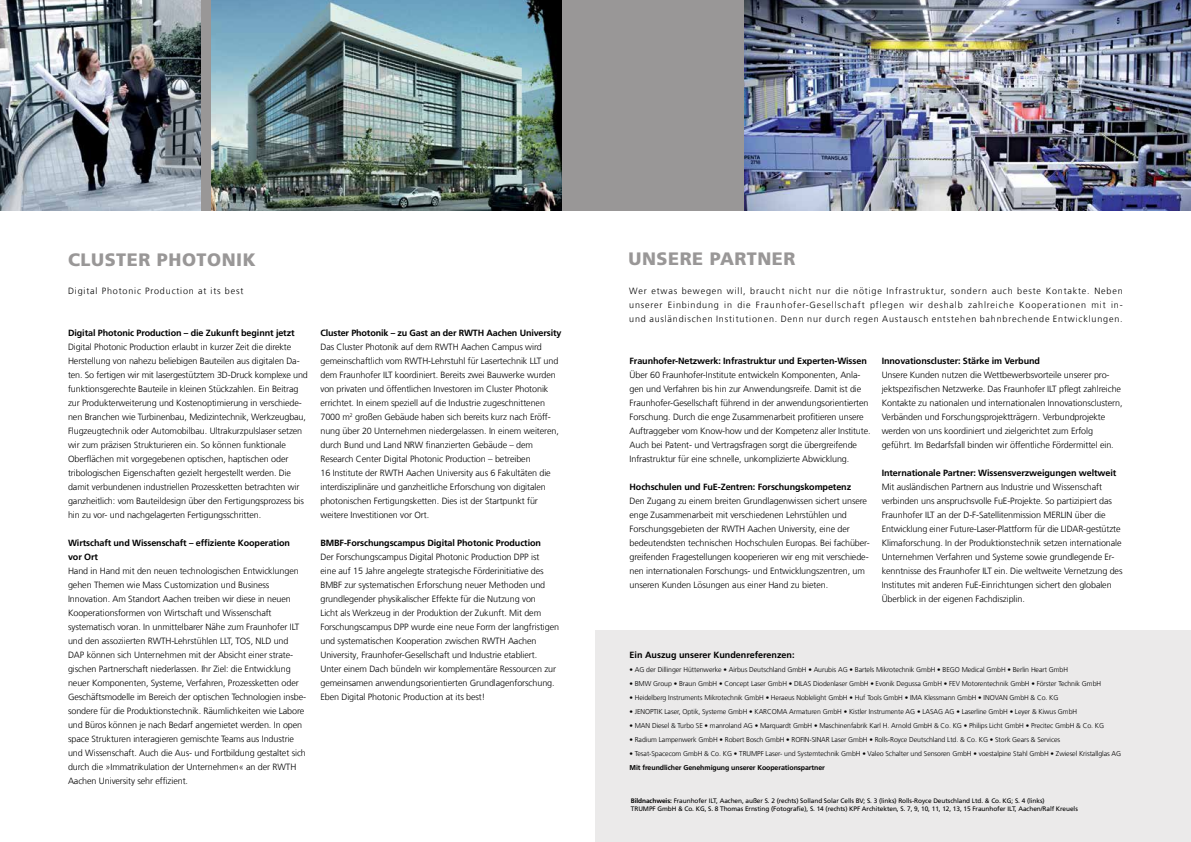
<style>
.page{position:relative;width:1191px;height:842px;background:#fff}
.page>*{position:absolute;margin:0;border:0;box-sizing:border-box;transform-origin:0 0}
.t1{font:900 18px "Frutiger LT Com";letter-spacing:.03em;color:#999797}
.t2{font:300 9px/14px "Frutiger LT Com";letter-spacing:-.01em;color:#000}
.t3{font:700 9px/14px "Frutiger LT Com";letter-spacing:-.01em;color:#000}
.t4{font:300 9px "Frutiger LT Com";letter-spacing:.09em;color:#000}
.t5{font:300 7px "Frutiger LT Com";letter-spacing:-.01em;color:#000}
.t6{font:700 7px "Frutiger LT Com";letter-spacing:-.01em;color:#000}
.t7{font:6.5px/8.5px "Frutiger LT Com";letter-spacing:-.01em;color:#000}
.s1{font-weight:700}
</style>
<div class="page">
<div style="left:595px;top:630px;width:596px;height:212px;background:#ebeaea"></div>
<div style="left:0;top:0;width:1191px;height:210px;background:#999797"></div>
<img style="left:744px;top:0;width:447px;height:210px">
<img style="left:0;top:0;width:200px;height:210px">
<img style="left:212px;top:0;width:349px;height:210px">
<h1 class="t1" style="left:68px;top:249px;width:189px">CLUSTER PHOTONIK</h1>
<p class="t4" style="left:68px;top:285px;width:177px">Digital Photonic Production at its best</p>
<p class="t3" style="left:68px;top:326px;width:228px">Digital Photonic Production – die Zukunft beginnt jetzt</p>
<p class="t2" style="left:68px;top:340px;width:241px">Digital Photonic Production erlaubt in kurzer Zeit die direkte Herstellung von nahezu beliebigen Bauteilen aus digitalen Da&shy;ten. So fertigen wir mit lasergestütztem 3D-Druck komplexe und funktionsgerechte Bauteile in kleinen Stückzahlen. Ein Beitrag zur Produkterweiterung und Kostenoptimierung in verschiede&shy;nen Branchen wie Turbinenbau, Medizintechnik, Werkzeugbau, Flugzeugtechnik oder Automobilbau. Ultrakurzpulslaser setzen wir zum präzisen Strukturieren ein. So können funktionale Oberflächen mit vorgegebenen optischen, haptischen oder tribologischen Eigenschaften gezielt hergestellt werden. Die damit verbundenen industriellen Prozessketten betrachten wir ganzheitlich: vom Bauteildesign über den Fertigungsprozess bis hin zu vor- und nachgelagerten Fertigungsschritten.</p>
<p class="t3" style="left:68px;top:536px;width:223px">Wirtschaft und Wissenschaft – effiziente Kooperation vor Ort</p>
<p class="t2" style="left:68px;top:564px;width:239px">Hand in Hand mit den neuen technologischen Entwicklungen gehen Themen wie Mass Customization und Business Innovation. Am Standort Aachen treiben wir diese in neuen Kooperationsformen von Wirtschaft und Wissenschaft systematisch voran. In unmittelbarer Nähe zum Fraunhofer ILT und den assoziierten RWTH-Lehrstühlen LLT, TOS, NLD und DAP können sich Unternehmen mit der Absicht einer strate&shy;gischen Partnerschaft niederlassen. Ihr Ziel: die Entwicklung neuer Komponenten, Systeme, Verfahren, Prozessketten oder Geschäftsmodelle im Bereich der optischen Technologien insbe&shy;sondere für die Produktionstechnik. Räumlichkeiten wie Labore und Büros können je nach Bedarf angemietet werden. In open space Strukturen interagieren gemischte Teams aus Industrie und Wissenschaft. Auch die Aus- und Fortbildung gestaltet sich durch die »Immatrikulation der Unternehmen« an der RWTH Aachen University sehr effizient.</p>
<p class="t3" style="left:320px;top:326px;width:242px">Cluster Photonik – zu Gast an der RWTH Aachen University</p>
<p class="t2" style="left:320px;top:340px;width:240px">Das Cluster Photonik auf dem RWTH Aachen Campus wird gemeinschaftlich vom RWTH-Lehrstuhl für Lasertechnik LLT und dem Fraunhofer ILT koordiniert. Bereits zwei Bauwerke wurden von privaten und öffentlichen Investoren im Cluster Photonik errichtet. In einem speziell auf die Industrie zugeschnittenen 7000 m<sup>2</sup> großen Gebäude haben sich bereits kurz nach Eröff&shy;nung über 20 Unternehmen niedergelassen. In einem weiteren, durch Bund und Land NRW finanzierten Gebäude – dem Research Center Digital Photonic Production – betreiben<br>16 Institute der RWTH Aachen University aus 6 Fakultäten die interdisziplinäre und ganzheitliche Erforschung von digitalen photonischen Fertigungsketten. Dies ist der Startpunkt für weitere Investitionen vor Ort.</p>
<p class="t3" style="left:320px;top:536px;width:222px">BMBF-Forschungscampus Digital Photonic Production</p>
<p class="t2" style="left:320px;top:550px;width:240px">Der Forschungscampus Digital Photonic Production DPP ist<br>eine auf 15 Jahre angelegte strategische Förderinitiative des BMBF zur systematischen Erforschung neuer Methoden und grundlegender physikalischer Effekte für die Nutzung von<br>Licht als Werkzeug in der Produktion der Zukunft. Mit dem Forschungscampus DPP wurde eine neue Form der langfristigen und systematischen Kooperation zwischen RWTH Aachen University, Fraunhofer-Gesellschaft und Industrie etabliert.<br>Unter einem Dach bündeln wir komplementäre Ressourcen zur gemeinsamen anwendungsorientierten Grundlagenforschung.<br>Eben Digital Photonic Production at its best!</p>
<h1 class="t1" style="left:628px;top:248px;width:168px">UNSERE PARTNER</h1>
<p class="t2" style="left:629px;top:284px;width:495px;text-align:justify">Wer etwas bewegen will, braucht nicht nur die nötige Infrastruktur, sondern auch beste Kontakte. Neben unserer Einbindung in die Fraunhofer-Gesellschaft pflegen wir deshalb zahlreiche Kooperationen mit in&shy;und ausländischen Institutionen. Denn nur durch regen Austausch entstehen bahnbrechende Entwicklungen.</p>
<p class="t3" style="left:629px;top:354px;width:239px">Fraunhofer-Netzwerk: Infrastruktur und Experten-Wissen</p>
<p class="t2" style="left:629px;top:368px;width:242px">Über 60 Fraunhofer-Institute entwickeln Komponenten, Anla&shy;gen und Verfahren bis hin zur Anwendungsreife. Damit ist die Fraunhofer-Gesellschaft führend in der anwendungsorientierten Forschung. Durch die enge Zusammenarbeit profitieren unsere Auftraggeber vom Know-how und der Kompetenz aller Institute.<br>Auch bei Patent- und Vertragsfragen sorgt die übergreifende Infrastruktur für eine schnelle, unkomplizierte Abwicklung.</p>
<p class="t3" style="left:629px;top:480px;width:223px">Hochschulen und FuE-Zentren: Forschungskompetenz</p>
<p class="t2" style="left:629px;top:494px;width:242px">Den Zugang zu einem breiten Grundlagenwissen sichert unsere enge Zusammenarbeit mit verschiedenen Lehrstühlen und Forschungsgebieten der RWTH Aachen University, eine der bedeutendsten technischen Hochschulen Europas. Bei fachüber&shy;greifenden Fragestellungen kooperieren wir eng mit verschiede&shy;nen internationalen Forschungs- und Entwicklungszentren, um unseren Kunden Lösungen aus einer Hand zu bieten.</p>
<p class="t3" style="left:881px;top:354px;width:160px">Innovationscluster: Stärke im Verbund</p>
<p class="t2" style="left:881px;top:368px;width:242px">Unsere Kunden nutzen die Wettbewerbsvorteile unserer pro&shy;jektspezifischen Netzwerke. Das Fraunhofer ILT pflegt zahlreiche Kontakte zu nationalen und internationalen Innovationsclustern, Verbänden und Forschungsprojektträgern. Verbundprojekte werden von uns koordiniert und zielgerichtet zum Erfolg geführt. Im Bedarfsfall binden wir öffentliche Fördermittel ein.</p>
<p class="t3" style="left:881px;top:466px;width:236px">Internationale Partner: Wissensverzweigungen weltweit</p>
<p class="t2" style="left:881px;top:480px;width:242px">Mit ausländischen Partnern aus Industrie und Wissenschaft verbinden uns anspruchsvolle FuE-Projekte. So partizipiert das Fraunhofer ILT an der D-F-Satellitenmission MERLIN über die Entwicklung einer Future-Laser-Plattform für die LIDAR-gestützte Klimaforschung. In der Produktionstechnik setzen internationale Unternehmen Verfahren und Systeme sowie grundlegende Er&shy;kenntnisse des Fraunhofer ILT ein. Die weltweite Vernetzung des Institutes mit anderen FuE-Einrichtungen sichert den globalen Überblick in der eigenen Fachdisziplin.</p>
<p class="t3" style="left:629px;top:648px;width:167px">Ein Auszug unserer Kundenreferenzen:</p>
<p class="t5" style="left:629px;top:666px;width:440px">• AG der Dillinger Hüttenwerke • Airbus Deutschland GmbH • Aurubis AG • Bartels Mikrotechnik GmbH • BEGO Medical GmbH • Berlin Heart GmbH</p>
<p class="t5" style="left:629px;top:680px;width:473px">• BMW Group • Braun GmbH • Concept Laser GmbH • DILAS Diodenlaser GmbH • Evonik Degussa GmbH • FEV Motorentechnik GmbH • Förster Technik GmbH</p>
<p class="t5" style="left:629px;top:694px;width:430px">• Heidelberg Instruments Mikrotechnik GmbH • Heraeus Noblelight GmbH • Huf Tools GmbH • IMA Klessmann GmbH • INOVAN GmbH &amp; Co. KG</p>
<p class="t5" style="left:629px;top:708px;width:449px">• JENOPTIK Laser, Optik, Systeme GmbH • KARCOMA Armaturen GmbH • Kistler Instrumente AG • LASAG AG • Laserline GmbH • Leyer &amp; Kiwus GmbH</p>
<p class="t5" style="left:629px;top:722px;width:476px">• MAN Diesel &amp; Turbo SE • manroland AG • Marquardt GmbH • Maschinenfabrik Karl H. Arnold GmbH &amp; Co. KG • Philips Licht GmbH • Precitec GmbH &amp; Co. KG</p>
<p class="t5" style="left:629px;top:736px;width:432px">• Radium Lampenwerk GmbH • Robert Bosch GmbH • ROFIN-SINAR Laser GmbH • Rolls-Royce Deutschland Ltd. &amp; Co. KG • Stork Gears &amp; Services</p>
<p class="t5" style="left:629px;top:750px;width:493px">• Tesat-Spacecom GmbH &amp; Co. KG • TRUMPF Laser- und Systemtechnik GmbH • Valeo Schalter und Sensoren GmbH • voestalpine Stahl GmbH • Zwiesel Kristallglas AG</p>
<p class="t6" style="left:629px;top:763px;width:197px">Mit freundlicher Genehmigung unserer Kooperationspartner</p>
<p class="t7" style="left:631px;top:796px;width:448px"><span class="s1">Bildnachweis:</span> Fraunhofer ILT, Aachen, außer S. 2 (rechts) Solland Solar Cells BV; S. 3 (links) Rolls-Royce Deutschland Ltd. &amp; Co. KG; S. 4 (links)<br>TRUMPF GmbH &amp; Co. KG, S. 8 Thomas Ernsting (Fotografie), S. 14 (rechts) KPF Architekten, S. 7, 9, 10, 11, 12, 13, 15 Fraunhofer ILT, Aachen/Ralf Kreuels</p>
</div>
